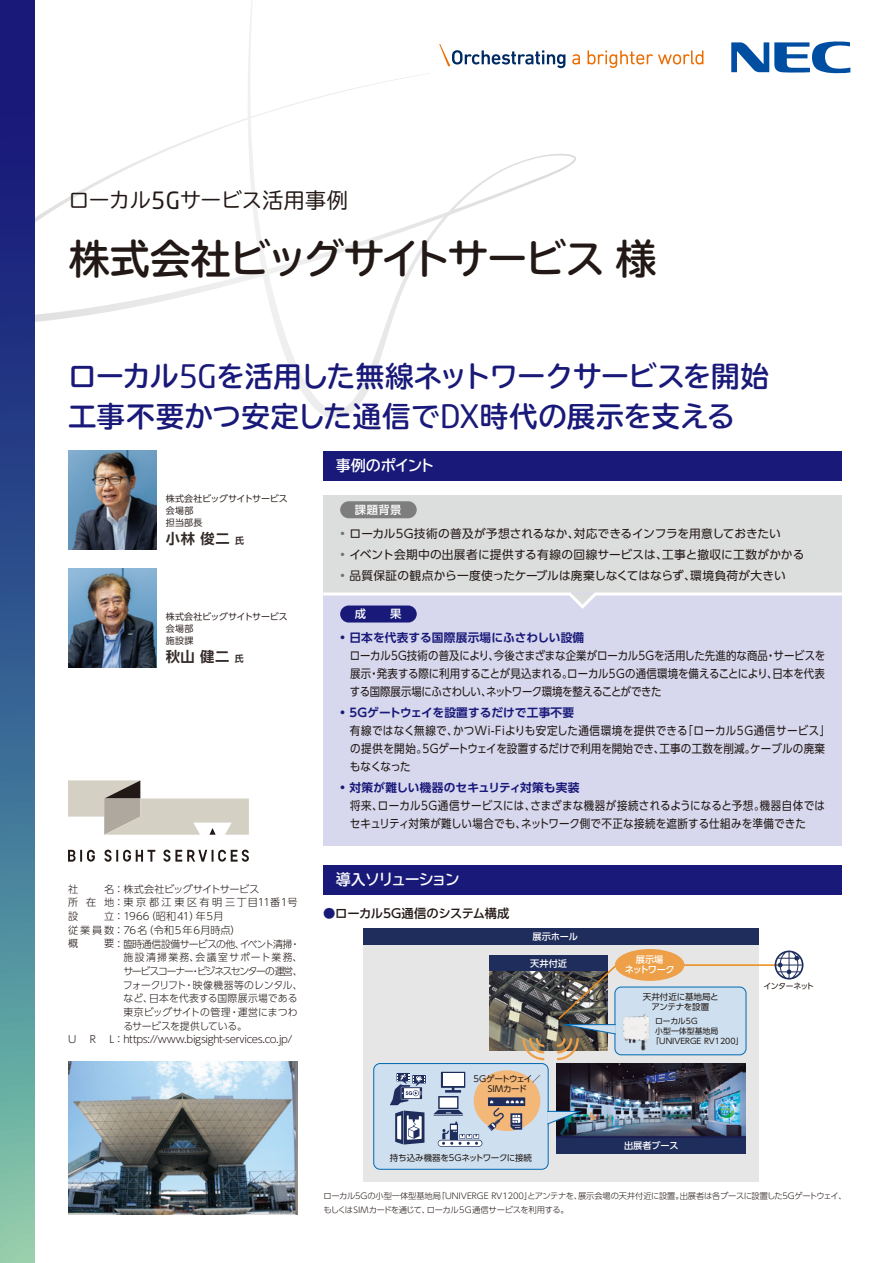
<style>
.page{position:relative;width:893px;height:1263px;background:#fff}
.page>*{position:absolute;margin:0;border:0;box-sizing:border-box;transform-origin:0 0}
.t1{font:700 40.5px "TBUDR Go Std";letter-spacing:-.03em;color:#221815}
.t2{font:700 28.5px/40.5px "TBUDR Go Std";letter-spacing:-.01em;color:#19197a}
.t3{font:21px "TBUDR Go Std";letter-spacing:-.02em;color:#221815}
.t4{font:700 15px "TBUDR Go Std";letter-spacing:-.105em;color:#fff}
.t5{font:700 15px "TBUDR Go Std";letter-spacing:-.04em;color:#fff}
.t6{font:700 14.25px "UD Shin Go Pr 6 N De";letter-spacing:.045em;color:#221815}
.t7{font:500 12.3px "UD Shin Go Pr 6 N";letter-spacing:-.015em;color:#221815}
.t8{font:11.7px/18px "UD Shin Go Pr 6 N";letter-spacing:.01em;color:#221815;scale:.9 1}
.t9{font:11.7px/18px "UD Shin Go Pr 6 N";letter-spacing:.01em;color:#221815;text-align:justify;scale:.89 1}
.t10{font:11.7px "UD Shin Go Pr 6 N";letter-spacing:.01em;color:#221815}
.t11{font:700 11.7px "UD Shin Go Pr 6 N De";letter-spacing:.01em;color:#19197a}
.t12{font:500 11.25px "UD Shin Go Pr 6 N";color:#fff}
.t13{font:300 10.2px/13.6px "UD Shin Go Pr 6 N";letter-spacing:-.01em;color:#221815}
.t14{font:300 10.2px "UD Shin Go Pr 6 N";letter-spacing:-.035em;color:#221815}
.t15{font:300 10.2px/13.6px "UD Shin Go Pr 6 N";letter-spacing:.02em;color:#221815}
.t16{font:300 10.2px/13.6px "UD Shin Go Pr 6 N";letter-spacing:.03em;color:#221815}
.t17{font:500 9.15px "UD Shin Go Pr 6 N";color:#fff}
.t18{font:500 9.15px/10.5px "UD Shin Go Pr 6 N";letter-spacing:-.045em;color:#fff;text-align:center}
.t19{font:9px/12px "UD Shin Go Pr 6 N";letter-spacing:.005em;color:#221815}
.t20{font:8.55px/9.9px "UD Shin Go Pr 6 N";letter-spacing:-.025em;color:#221815;text-align:center}
.t21{font:300 8.25px/13.5px "UD Shin Go Pr 6 N";letter-spacing:-.01em;color:#221815}
.t22{font:7.8px "UD Shin Go Pr 6 N";color:#221815}
.t23{font:7.8px "UD Shin Go Pr 6 N";letter-spacing:-.06em;color:#221815}
.s1{font-family:"Neo Sans Pro";font-size:23.55px}
.s2{font-family:"Neo Sans Pro";font-weight:400;font-size:31.95px}
.s3{font-size:9px}
.s4{font-family:"UD Shin Go NT Pr 6"}
.s5{color:#727171}
.s6{color:#19197a}
</style>
<div class="page">
<div style="left:323px;top:495px;width:519px;height:101px;background:#dcdddd"></div>
<svg style="left:34px;top:0;width:542px;height:418px"></svg>
<div style="left:323px;top:593px;width:519px;height:253px;background:#d7d8ed"></div>
<svg style="left:323px;top:592px;width:519px;height:17px"></svg>
<div style="left:340px;top:501px;width:77px;height:17px;background:#7d7d7d;border-radius:9px"></div>
<div style="left:340px;top:605px;width:77px;height:17px;background:#19197a;border-radius:9px"></div>
<div style="left:323px;top:451px;width:519px;height:29px;background:#19197a"></div>
<svg style="left:0;top:0;width:34px;height:1263px;background:#3c6190"></svg>
<svg style="left:572px;top:54px;width:8px;height:10px"></svg>
<svg style="left:587px;top:50px;width:116px;height:18px"></svg>
<svg style="left:439px;top:44px;width:126px;height:24px"></svg>
<svg style="left:731px;top:41px;width:119px;height:32px"></svg>
<div style="left:363px;top:945px;width:396px;height:236px;background:#e6e6e6"></div>
<div style="left:374px;top:1063px;width:174px;height:106px;background:#cee0ef;border-radius:6px"></div>
<div style="left:373px;top:1063px;width:176px;height:107px;border:1px solid #0068b3;border-radius:6px"></div>
<div style="left:363px;top:929px;width:396px;height:16px;background:#1e2d5c"></div>
<div style="left:490px;top:955px;width:118px;height:16px;background:#1e2d5c"></div>
<div style="left:557px;top:1138px;width:189px;height:16px;background:#1e2d5c"></div>
<img style="left:490px;top:971px;width:66px;height:79px">
<img style="left:557px;top:1063px;width:189px;height:75px">
<div style="left:474px;top:1070px;width:66px;height:61px;background:#f3b777;border-radius:50%"></div>
<svg style="left:434px;top:1072px;width:31px;height:43px"></svg>
<div style="left:443px;top:1073px;width:21px;height:13px;background:#fff"></div>
<div style="left:488px;top:1097px;width:37px;height:9px;background:#1e2d5c"></div>
<svg style="left:522px;top:1038px;width:22px;height:22px"></svg>
<svg style="left:488px;top:1100px;width:35px;height:31px"></svg>
<svg style="left:390px;top:1073px;width:36px;height:71px"></svg>
<svg style="left:438px;top:1121px;width:44px;height:26px"></svg>
<svg style="left:556px;top:950px;width:247px;height:110px"></svg>
<svg style="left:547px;top:1111px;width:37px;height:14px"></svg>
<svg style="left:68px;top:850px;width:181px;height:12px"></svg>
<svg style="left:68px;top:780px;width:181px;height:55px"></svg>
<img style="left:68px;top:451px;width:89px;height:99px">
<img style="left:68px;top:569px;width:89px;height:99px">
<img style="left:68px;top:1061px;width:229px;height:153px">
<div style="left:323px;top:865px;width:519px;height:29px;background:#19197a"></div>
<h3 class="t3" style="left:68px;top:183px;width:281px">ローカル<span class="s1">5G</span>サービス活用事例</h3>
<h1 class="t1" style="left:69px;top:226px;width:589px">株式会社ビッグサイトサービス様</h1>
<h2 class="t2" style="left:68px;top:356px;width:702px">ローカル<span class="s2">5G</span>を活用した無線ネットワークサービスを開始工事不要かつ安定した通信で<span class="s2">DX</span>時代の展示を支える</h2>
<p class="t5" style="left:336px;top:453px;width:101px">事例のポイント</p>
<p class="t19" style="left:166px;top:493px;width:124px">株式会社ビッグサイトサービス会場部<br>担当部長</p>
<p class="t6" style="left:166px;top:527px;width:80px">小林 俊二 <span class="s3">氏</span></p>
<p class="t19" style="left:166px;top:611px;width:124px">株式会社ビッグサイトサービス会場部<br>施設課</p>
<p class="t6" style="left:166px;top:645px;width:80px">秋山 健二 <span class="s3">氏</span></p>
<p class="t15" style="left:68px;top:882px;width:231px;text-indent:36px">名：株式会社ビッグサイトサービス<br>所 在 地：東京都江東区有明三丁目11番1号設</p>
<p class="t13" style="left:68px;top:882px;width:12px">社</p>
<p class="t16" style="left:68px;top:909px;width:174px;text-indent:36px">立：1966（昭和41）年5月<br>従業員数：76名（令和5年6月時点）概</p>
<p class="t14" style="left:104px;top:935px;width:197px">要：臨時通信設備サービスの他<span class="s4">、イベント清</span>掃・</p>
<p class="t13" style="left:123px;top:950px;width:181px">施設清掃業務、会議室サポート業務、サービスコーナー・ビジネスセンターの運営、フォークリフト・映像機器等のレンタル、など、日本を代表する国際展示場である東京ビッグサイトの管理・運営にまつわるサービスを提供している。</p>
<p class="t13" style="left:68px;top:1032px;width:10px">U</p>
<p class="t13" style="left:90px;top:1032px;width:8px">R</p>
<p class="t14" style="left:109px;top:1031px;width:185px">L：https://www.bigsight-services.co.jp/</p>
<p class="t12" style="left:355px;top:501px;width:48px">課題背景</p>
<p class="t10" style="left:340px;top:524px;width:442px"><span class="s5">•</span> ローカル5G技術の普及が予想されるなか、対応できるインフラを用意しておきたい</p>
<p class="t10" style="left:340px;top:545px;width:466px"><span class="s5">•</span> イベント会期中の出展者に提供する有線の回線サービスは、工事と撤収に工数がかかる</p>
<p class="t10" style="left:340px;top:566px;width:447px"><span class="s5">•</span> 品質保証の観点から一度使ったケーブルは廃棄しなくてはならず、環境負荷が大きい</p>
<p class="t12" style="left:355px;top:605px;width:48px">成　　果</p>
<p class="t11" style="left:340px;top:628px;width:246px">• 日本を代表する国際展示場にふさわしい設備</p>
<p class="t9" style="left:350px;top:646px;width:536px">ローカル5G技術の普及により、今後さまざまな企業がローカル5Gを活用した先進的な商品・サービスを展示・発表する際に利用することが見込まれる。ローカル5Gの通信環境を備えることにより、日本を代表する国際展示場にふさわしい、ネットワーク環境を整えることができた</p>
<p class="t11" style="left:340px;top:703px;width:236px">• 5Gゲートウェイを設置するだけで工事不要</p>
<p class="t8" style="left:350px;top:721px;width:535px">有線ではなく無線で、かつWi-Fiよりも安定した通信環境を提供できる「ローカル5G通信サービス」の提供を開始。5Gゲートウェイを設置するだけで利用を開始でき、工事の工数を削減。ケーブルの廃棄もなくなった</p>
<p class="t11" style="left:340px;top:778px;width:241px">• 対策が難しい機器のセキュリティ対策も実装</p>
<p class="t8" style="left:350px;top:796px;width:530px">将来、ローカル5G通信サービスには、さまざまな機器が接続されるようになると予想。機器自体ではセキュリティ対策が難しい場合でも、ネットワーク側で不正な接続を遮断する仕組みを準備できた</p>
<p class="t4" style="left:336px;top:867px;width:125px">導入ソリューション</p>
<p class="t7" style="left:323px;top:903px;width:188px"><span class="s6">●</span>ローカル5G通信のシステム構成</p>
<p class="t17" style="left:533px;top:929px;width:47px">展示ホール</p>
<p class="t17" style="left:530px;top:956px;width:38px">天井付近</p>
<p class="t20" style="left:473px;top:1074px;width:69px">5Gゲートウェイ／<br>SIMカード</p>
<p class="t20" style="left:390px;top:1152px;width:144px">持ち込み機器を5Gネットワークに接続</p>
<p class="t18" style="left:625px;top:953px;width:51px">展示場<br>ネットワーク</p>
<p class="t20" style="left:643px;top:992px;width:77px">天井付近に基地局とアンテナを設置</p>
<p class="t22" style="left:655px;top:1015px;width:44px">ローカル5G</p>
<p class="t22" style="left:655px;top:1024px;width:64px">小型一体型基地局</p>
<p class="t22" style="left:651px;top:1034px;width:94px">「UNIVERGE RV1200」</p>
<p class="t23" style="left:763px;top:979px;width:52px">インターネット</p>
<p class="t17" style="left:624px;top:1138px;width:56px">出展者ブース</p>
<p class="t21" style="left:323px;top:1189px;width:525px">ローカル5Gの小型一体型基地局「UNIVERGE RV1200」とアンテナを、展示会場の天井付近に設置。出展者は各ブースに設置した5Gゲートウェイ、もしくはSIMカードを通じて、ローカル5G通信サービスを利用する。</p>
</div>
